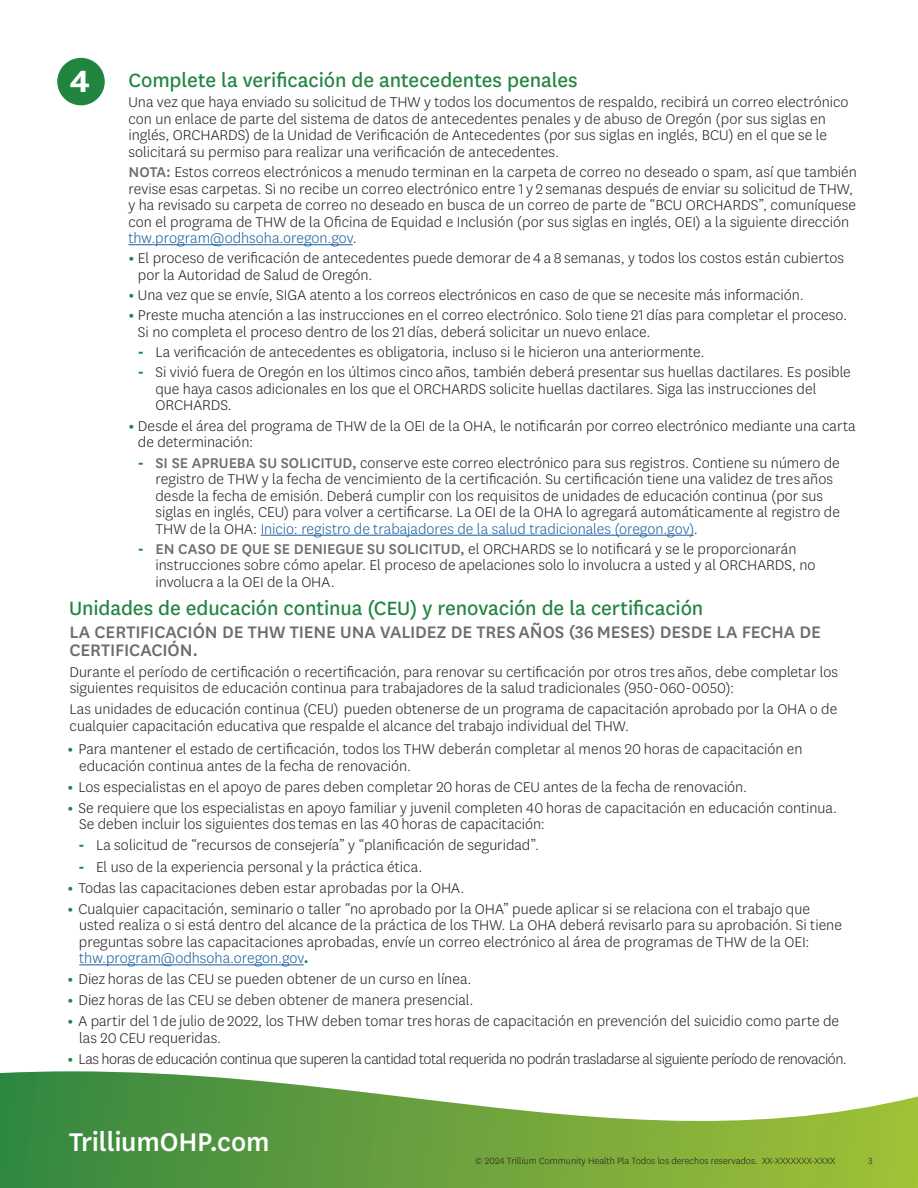
<style>
.page{position:relative;width:918px;height:1188px;background:#fff}
.page>*{position:absolute;margin:0;border:0;box-sizing:border-box;transform-origin:0 0}
.t1{font:700 36px "Centene Sans";color:#fff}
.t2{font:500 30px "Centene Sans";letter-spacing:-.01em;color:#fff}
.t3{font:22.5px "Centene Sans";letter-spacing:-.005em;color:#218540}
.t4{font:500 19.5px/18px "Centene Sans";letter-spacing:-.005em;color:#6c6d70}
.t5{font:300 16.5px/16.5px "Centene Sans";color:#231f20}
.t6{font:300 16.5px "Centene Sans";letter-spacing:-.03em;color:#231f20}
.t7{font:700 16.5px "Centene Sans";color:#218540}
.t8{font:300 10.5px "Centene Sans";color:#231f20}
.s1{font-weight:500;color:#6c6d70}
.s2{color:#175d9e}
.s3{font-weight:700;color:#218540}
</style>
<div class="page">
<svg style="left:0;top:1071px;width:918px;height:117px"></svg>
<hr style="left:79px;top:964px;width:225px;height:1px;background:#175d9e">
<hr style="left:261px;top:535px;width:433px;height:1px;background:#175d9e">
<div style="left:57px;top:58px;width:48px;height:47px;background:#218540;border-radius:50%"></div>
<hr style="left:129px;top:244px;width:224px;height:1px;background:#175d9e">
<p class="t1" style="left:70px;top:60px;width:22px">4</p>
<p class="t3" style="left:129px;top:65px;width:451px">Complete la verificación de antecedentes penales</p>
<p class="t5" style="left:129px;top:94px;width:722px">Una vez que haya enviado su solicitud de THW y todos los documentos de respaldo, recibirá un correo electrónico con un enlace de parte del sistema de datos de antecedentes penales y de abuso de Oregón (por sus siglas en inglés, ORCHARDS) de la Unidad de Verificación de Antecedentes (por sus siglas en inglés, BCU) en el que se le solicitará su permiso para realizar una verificación de antecedentes.</p>
<p class="t5" style="left:129px;top:163px;width:730px"><span class="s1">NOTA:</span> Estos correos electrónicos a menudo terminan en la carpeta de correo no deseado o spam, así que también revise esas carpetas. Si no recibe un correo electrónico entre 1 y 2 semanas después de enviar su solicitud de THW, y ha revisado su carpeta de correo no deseado en busca de un correo de parte de “BCU ORCHARDS”, comuníquese con el programa de THW de la Oficina de Equidad e Inclusión (por sus siglas en inglés, OEI) a la siguiente dirección <span class="s2">thw.program@odhsoha.oregon.gov</span>.</p>
<p class="t5" style="left:138px;top:250px;width:708px;text-indent:-9px"><span class="s3">•</span> El proceso de verificación de antecedentes puede demorar de 4 a 8 semanas, y todos los costos están cubiertos por la Autoridad de Salud de Oregón.</p>
<p class="t5" style="left:129px;top:286px;width:677px"><span class="s3">•</span> Una vez que se envíe, SIGA atento a los correos electrónicos en caso de que se necesite más información.</p>
<p class="t5" style="left:138px;top:307px;width:711px;text-indent:-9px"><span class="s3">•</span> Preste mucha atención a las instrucciones en el correo electrónico. Solo tiene 21 días para completar el proceso.<br>Si no completa el proceso dentro de los 21 días, deberá solicitar un nuevo enlace.</p>
<p class="t5" style="left:138px;top:343px;width:568px"><span class="s3">-</span> La verificación de antecedentes es obligatoria, incluso si le hicieron una anteriormente.</p>
<p class="t5" style="left:156px;top:364px;width:697px">Si vivió fuera de Oregón en los últimos cinco años, también deberá presentar sus huellas dactilares. Es posible que haya casos adicionales en los que el ORCHARDS solicite huellas dactilares. Siga las instrucciones del<br>ORCHARDS.</p>
<p class="t7" style="left:138px;top:363px;width:8px">-</p>
<p class="t5" style="left:138px;top:417px;width:719px;text-indent:-9px"><span class="s3">•</span> Desde el área del programa de THW de la OEI de la OHA, le notificarán por correo electrónico mediante una carta de determinación:</p>
<p class="t5" style="left:156px;top:454px;width:686px;text-indent:-18px"><span class="s3">-</span> <span class="s1">SI SE APRUEBA SU SOLICITUD,</span> conserve este correo electrónico para sus registros. Contiene su número de registro de THW y la fecha de vencimiento de la certificación. Su certificación tiene una validez de tres años desde la fecha de emisión. Deberá cumplir con los requisitos de unidades de educación continua (por sus siglas en inglés, CEU) para volver a certificarse. La OEI de la OHA lo agregará automáticamente al registro de THW de la OHA: <span class="s2">Inicio: registro de trabajadores de la salud tradicionales (oregon.gov)</span>.</p>
<p class="t5" style="left:156px;top:540px;width:662px"><span class="s1">EN CASO DE QUE SE DENIEGUE SU SOLICITUD,</span> el ORCHARDS se lo notificará y se le proporcionarán instrucciones sobre cómo apelar. El proceso de apelaciones solo lo involucra a usted y al ORCHARDS, no involucra a la OEI de la OHA.</p>
<h2 class="t3" style="left:69px;top:593px;width:636px">Unidades de educación continua (CEU) y renovación de la certificación</h2>
<h3 class="t4" style="left:69px;top:622px;width:753px">LA CERTIFICACIÓN DE THW TIENE UNA VALIDEZ DE TRES AÑOS (36 MESES) DESDE LA FECHA DE<br>CERTIFICACIÓN.</h3>
<p class="t5" style="left:69px;top:663px;width:770px">Durante el período de certificación o recertificación, para renovar su certificación por otros tres años, debe completar los siguientes requisitos de educación continua para trabajadores de la salud tradicionales (950-060-0050):</p>
<p class="t5" style="left:69px;top:701px;width:769px">Las unidades de educación continua (CEU) pueden obtenerse de un programa de capacitación aprobado por la OHA o de cualquier capacitación educativa que respalde el alcance del trabajo individual del THW.</p>
<p class="t5" style="left:79px;top:740px;width:725px;text-indent:-11px"><span class="s3">•</span> Para mantener el estado de certificación, todos los THW deberán completar al menos 20 horas de capacitación en educación continua antes de la fecha de renovación.</p>
<p class="t5" style="left:68px;top:778px;width:681px"><span class="s3">•</span> Los especialistas en el apoyo de pares deben completar 20 horas de CEU antes de la fecha de renovación.</p>
<p class="t5" style="left:79px;top:799px;width:760px;text-indent:-12px"><span class="s3">•</span> Se requiere que los especialistas en apoyo familiar y juvenil completen 40 horas de capacitación en educación continua.<br>Se deben incluir los siguientes dos temas en las 40 horas de capacitación:</p>
<p class="t5" style="left:78px;top:837px;width:462px"><span class="s3">-</span> La solicitud de “recursos de consejería” y “planificación de seguridad”.</p>
<p class="t5" style="left:78px;top:858px;width:345px"><span class="s3">-</span> El uso de la experiencia personal y la práctica ética.</p>
<p class="t5" style="left:68px;top:879px;width:398px"><span class="s3">•</span> Todas las capacitaciones deben estar aprobadas por la OHA.</p>
<p class="t7" style="left:138px;top:539px;width:8px">-</p>
<p class="t5" style="left:79px;top:900px;width:764px;text-indent:-11px"><span class="s3">•</span> Cualquier capacitación, seminario o taller “no aprobado por la OHA” puede aplicar si se relaciona con el trabajo que usted realiza o si está dentro del alcance de la práctica de los THW. La OHA deberá revisarlo para su aprobación. Si tiene preguntas sobre las capacitaciones aprobadas, envíe un correo electrónico al área de programas de THW de la OEI: <span class="s2">thw.program@odhsoha.oregon.gov</span><span class="s3">.</span></p>
<p class="t5" style="left:68px;top:971px;width:405px"><span class="s3">•</span> Diez horas de las CEU se pueden obtener de un curso en línea.</p>
<p class="t5" style="left:68px;top:992px;width:407px"><span class="s3">•</span> Diez horas de las CEU se deben obtener de manera presencial.</p>
<p class="t5" style="left:79px;top:1013px;width:761px;text-indent:-11px"><span class="s3">•</span> A partir del 1 de julio de 2022, los THW deben tomar tres horas de capacitación en prevención del suicidio como parte de las 20 CEU requeridas.</p>
<p class="t6" style="left:68px;top:1049px;width:781px"><span class="s3">•</span> Las horas de educación continua que superen la cantidad total requerida no podrán trasladarse al siguiente período de renovación.</p>
<h2 class="t2" style="left:69px;top:1122px;width:202px">TrilliumOHP.com</h2>
<p class="t8" style="left:475px;top:1154px;width:362px">© 2024 Trillium Community Health Pla Todos los derechos reservados. XX-XXXXXXX-XXXX</p>
<p class="t8" style="left:868px;top:1154px;width:6px">3</p>
</div>
